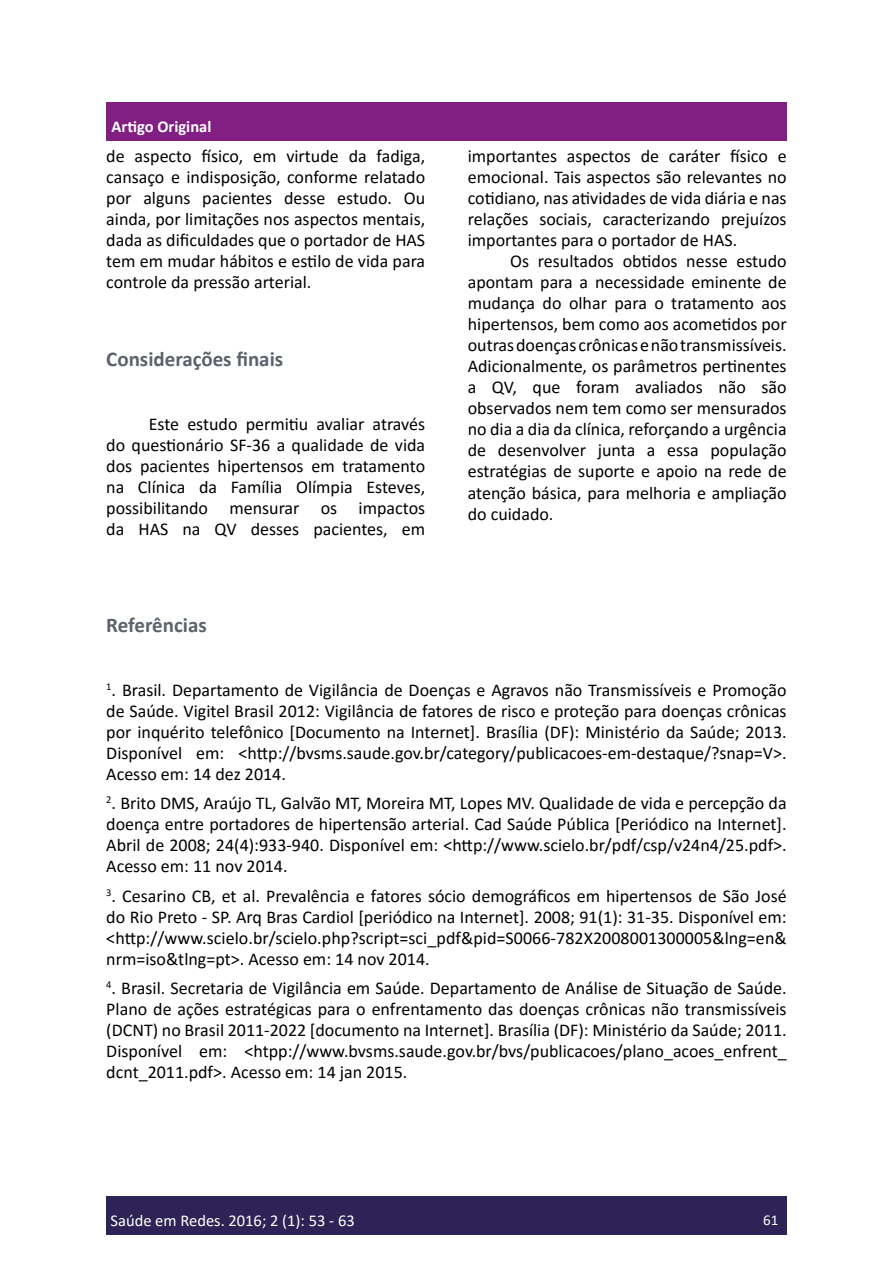
<style>
.page{position:relative;width:893px;height:1263px;background:#fff}
.page>*{position:absolute;margin:0;border:0;box-sizing:border-box;transform-origin:0 0}
.t1{font:700 21px "Calibri";color:#5b626c}
.t2{font:18px/21px "Calibri";color:#000;text-align:justify}
.t3{font:16.5px "Calibri";color:#fff}
.t4{font:700 16.5px "Calibri";color:#fff}
.t5{font:15px "Calibri";color:#fff}
</style>
<div class="page">
<div style="left:106px;top:1196px;width:681px;height:38px;background:#2e2356"></div>
<div style="left:106px;top:102px;width:681px;height:38px;background:#811f82"></div>
<p class="t4" style="left:112px;top:114px;width:101px">Artigo Original</p>
<p class="t2" style="left:106px;top:145px;width:320px">de aspecto físico, em virtude da fadiga, cansaço e indisposição, conforme relatado por alguns pacientes desse estudo. Ou ainda, por limitações nos aspectos mentais, dada as dificuldades que o portador de HAS tem em mudar hábitos e estilo de vida para controle da pressão arterial.</p>
<p class="t1" style="left:106px;top:345px;width:178px">Considerações finais</p>
<p class="t2" style="left:106px;top:413px;width:320px;text-indent:43px">Este estudo permitiu avaliar através do questionário SF-36 a qualidade de vida dos pacientes hipertensos em tratamento na Clínica da Família Olímpia Esteves, possibilitando mensurar os impactos da HAS na QV desses pacientes, em</p>
<p class="t1" style="left:106px;top:610px;width:102px">Referências</p>
<p class="t2" style="left:468px;top:145px;width:320px">importantes aspectos de caráter físico e emocional. Tais aspectos são relevantes no cotidiano, nas atividades de vida diária e nas relações sociais, caracterizando prejuízos importantes para o portador de HAS.</p>
<p class="t2" style="left:468px;top:250px;width:320px;text-indent:43px">Os resultados obtidos nesse estudo apontam para a necessidade eminente de mudança do olhar para o tratamento aos hipertensos, bem como aos acometidos por outras doenças crônicas e não transmissíveis.<br>Adicionalmente, os parâmetros pertinentes a QV, que foram avaliados não são observados nem tem como ser mensurados no dia a dia da clínica, reforçando a urgência de desenvolver junta a essa população estratégias de suporte e apoio na rede de atenção básica, para melhoria e ampliação do cuidado.</p>
<p class="t2" style="left:106px;top:679px;width:682px"><sup>1</sup>. Brasil. Departamento de Vigilância de Doenças e Agravos não Transmissíveis e Promoção de Saúde. Vigitel Brasil 2012: Vigilância de fatores de risco e proteção para doenças crônicas por inquérito telefônico [Documento na Internet]. Brasília (DF): Ministério da Saúde; 2013.<br>Disponível em: &lt;http://bvsms.saude.gov.br/category/publicacoes-em-destaque/?snap=V&gt;.<br>Acesso em: 14 dez 2014.</p>
<p class="t2" style="left:106px;top:792px;width:682px"><sup>2</sup>. Brito DMS, Araújo TL, Galvão MT, Moreira MT, Lopes MV. Qualidade de vida e percepção da doença entre portadores de hipertensão arterial. Cad Saúde Pública [Periódico na Internet].<br>Abril de 2008; 24(4):933-940. Disponível em: &lt;http://www.scielo.br/pdf/csp/v24n4/25.pdf&gt;.<br>Acesso em: 11 nov 2014.</p>
<p class="t2" style="left:106px;top:885px;width:682px"><sup>3</sup>. Cesarino CB, et al. Prevalência e fatores sócio demográficos em hipertensos de São José do Rio Preto - SP. Arq Bras Cardiol [periódico na Internet]. 2008; 91(1): 31-35. Disponível em: &lt;http://www.scielo.br/scielo.php?script=sci_pdf&amp;pid=S0066-782X2008001300005&amp;lng=en&amp; nrm=iso&amp;tlng=pt&gt;. Acesso em: 14 nov 2014.</p>
<p class="t2" style="left:106px;top:977px;width:682px"><sup>4</sup>. Brasil. Secretaria de Vigilância em Saúde. Departamento de Análise de Situação de Saúde.<br>Plano de ações estratégicas para o enfrentamento das doenças crônicas não transmissíveis (DCNT) no Brasil 2011-2022 [documento na Internet]. Brasília (DF): Ministério da Saúde; 2011.<br>Disponível em: &lt;htpp://www.bvsms.saude.gov.br/bvs/publicacoes/plano_acoes_enfrent_ dcnt_2011.pdf&gt;. Acesso em: 14 jan 2015.</p>
<p class="t3" style="left:111px;top:1209px;width:246px">Saúde em Redes. 2016; 2 (1): 53 - 63</p>
<p class="t5" style="left:763px;top:1209px;width:17px">61</p>
</div>
